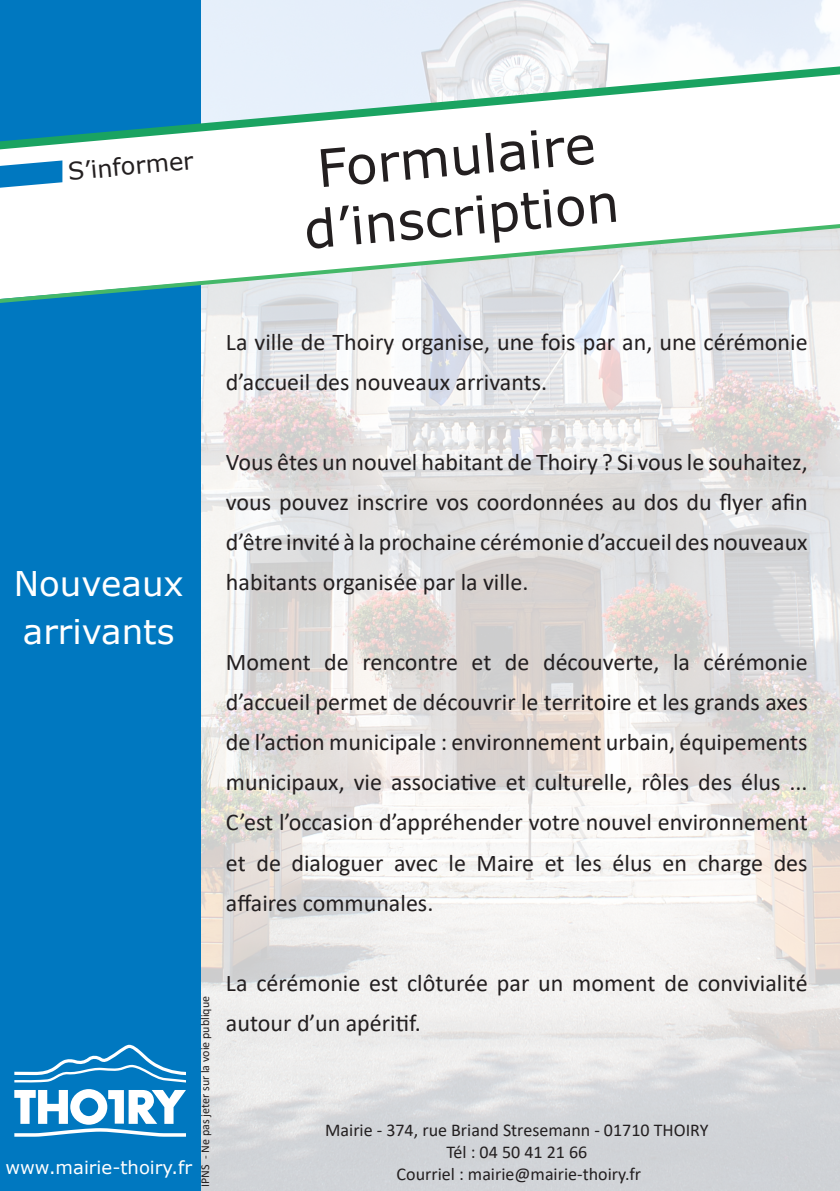
<style>
.page{position:relative;width:840px;height:1191px;background:#fff}
.page>*{position:absolute;margin:0;border:0;box-sizing:border-box;transform-origin:0 0}
.t1{font:52px "Verdana";color:#231f20}
.t2{font:34px/48px "Verdana";color:#fff}
.t3{font:24px/40px "Calibri";color:#231f20}
.t4{font:24px "Verdana";color:#231f20}
.t5{font:18px "Calibri";color:#231f20}
.t6{font:18px "Verdana";color:#fff}
.t7{font:12px "Calibri";color:#231f20}
</style>
<div class="page">
<img style="left:201px;top:0;width:638px;height:1191px">
<div style="left:0;top:0;width:201px;height:1191px;background:#0078c0"></div>
<svg style="left:0;top:156px;width:839px;height:62px"></svg>
<svg style="left:14px;top:1044px;width:172px;height:38px"></svg>
<svg style="left:14px;top:1089px;width:172px;height:47px"></svg>
<svg style="left:0;top:160px;width:62px;height:28px"></svg>
<svg style="left:0;top:58px;width:839px;height:98px"></svg>
<svg style="left:0;top:218px;width:839px;height:90px"></svg>
<p class="t4" style="left:66px;top:155px;width:127px;rotate:-5deg">S’informer</p>
<p class="t1" style="left:314px;top:133px;width:280px;rotate:-5deg">Formulaire</p>
<p class="t1" style="left:301px;top:194px;width:317px;rotate:-5deg">d’inscription</p>
<p class="t3" style="left:226px;top:322px;width:583px">La ville de Thoiry organise, une fois par an, une cérémonie d’accueil des nouveaux arrivants.</p>
<p class="t2" style="left:14px;top:559px;width:171px">Nouveaux arrivants</p>
<p class="t3" style="left:226px;top:442px;width:583px;text-align:justify">Vous êtes un nouvel habitant de Thoiry ? Si vous le souhaitez, vous pouvez inscrire vos coordonnées au dos du flyer afin d’être invité à la prochaine cérémonie d’accueil des nouveaux habitants organisée par la ville.</p>
<p class="t3" style="left:226px;top:642px;width:583px;text-align:justify">Moment de rencontre et de découverte, la cérémonie d’accueil permet de découvrir le territoire et les grands axes de l’action municipale : environnement urbain, équipements municipaux, vie associative et culturelle, rôles des élus ...<br>C’est l’occasion d’appréhender votre nouvel environnement et de dialoguer avec le Maire et les élus en charge des affaires communales.</p>
<p class="t6" style="left:5px;top:1155px;width:188px">www.mairie-thoiry.fr</p>
<p class="t7" style="left:197px;top:1187px;width:192px;rotate:-90deg">IPNS - Ne pas jeter sur la voie publique</p>
<p class="t3" style="left:226px;top:962px;width:583px">La cérémonie est clôturée par un moment de convivialité autour d’un apéritif.</p>
<p class="t5" style="left:325px;top:1117px;width:384px">Mairie - 374, rue Briand Stresemann - 01710 THOIRY</p>
<p class="t5" style="left:446px;top:1139px;width:142px">Tél : 04 50 41 21 66</p>
<p class="t5" style="left:396px;top:1161px;width:246px">Courriel : mairie@mairie-thoiry.fr</p>
</div>
